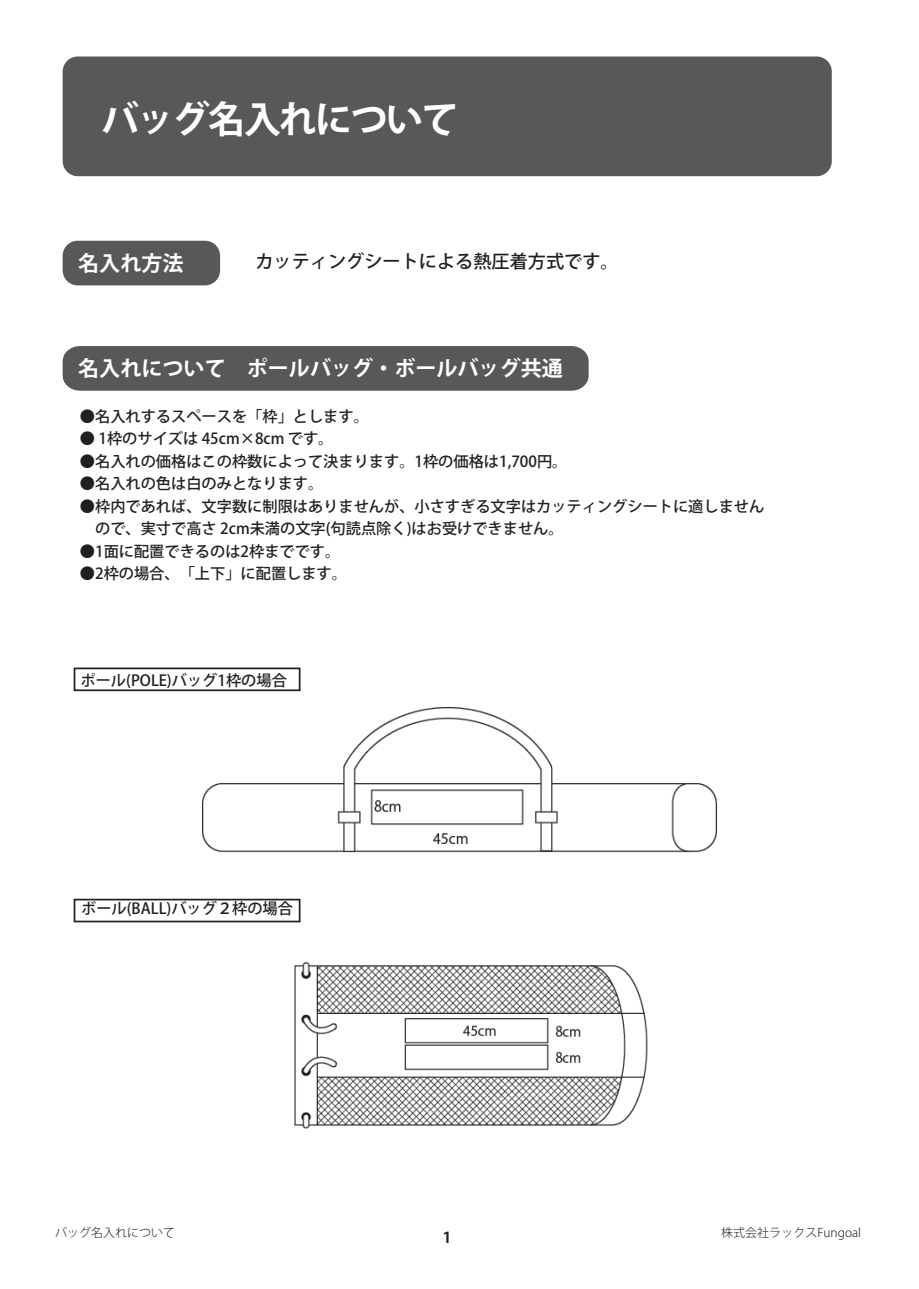
<style>
.page{position:relative;width:919px;height:1289px;background:#fff}
.page>*{position:absolute;margin:0;border:0;box-sizing:border-box;transform-origin:0 0}
.t1{font:700 37.35px "Koz Go Pr 6 N";letter-spacing:-.05em;color:#fff}
.t2{font:700 21px "Koz Go Pr 6 N";color:#fff}
.t3{font:500 18.15px "Koz Go Pr 6 N";color:#231f20}
.t4{font:500 15.15px/22.5px "Koz Go Pr 6 N";color:#231f20}
.t5{font:700 15px "Koz Go Pr 6 N";color:#231f20}
.t6{font:300 12px "Koz Go Pr 6 N";color:#231f20}
</style>
<div class="page">
<div style="left:63px;top:56px;width:768px;height:120px;background:#57585a;border-radius:15px"></div>
<div style="left:63px;top:241px;width:157px;height:44px;background:#57585a;border-radius:15px"></div>
<div style="left:63px;top:346px;width:525px;height:45px;background:#57585a"></div>
<div style="left:74px;top:667px;width:226px;height:24px;border:2px solid #231f20"></div>
<img style="left:203px;top:707px;width:513px;height:145px">
<img style="left:294px;top:961px;width:354px;height:168px">
<div style="left:74px;top:898px;width:226px;height:24px;border:2px solid #231f20"></div>
<h1 class="t1" style="left:101px;top:98px;width:359px">バッグ名入れについて</h1>
<h2 class="t2" style="left:78px;top:252px;width:107px">名入れ方法</h2>
<p class="t3" style="left:255px;top:251px;width:364px">カッティングシートによる熱圧着方式です。</p>
<h2 class="t2" style="left:78px;top:356px;width:507px">名入れについて　ポールバッグ・ボールバッグ共通　</h2>
<p class="t4" style="left:80px;top:405px;width:290px">●名入れするスペースを「枠」とします。</p>
<p class="t4" style="left:80px;top:427px;width:255px">● 1枠のサイズは 45cm×8cm です。</p>
<p class="t4" style="left:80px;top:450px;width:489px">●名入れの価格はこの枠数によって決まります。1枠の価格は1,700円。</p>
<p class="t4" style="left:80px;top:472px;width:245px">●名入れの色は白のみとなります。</p>
<p class="t4" style="left:80px;top:495px;width:685px">●枠内であれば、文字数に制限はありませんが、小さすぎる文字はカッティングシートに適しません　ので、実寸で高さ 2cm未満の文字(句読点除く)はお受けできません。</p>
<p class="t4" style="left:80px;top:540px;width:262px">●1面に配置できるのは2枠までです。</p>
<p class="t4" style="left:80px;top:562px;width:268px">●2枠の場合、「上下」に配置します。</p>
<p class="t4" style="left:80px;top:669px;width:208px">ポール(POLE)バッグ1枠の場合</p>
<p class="t4" style="left:81px;top:897px;width:213px">ボール(BALL)バッグ２枠の場合</p>
<p class="t6" style="left:55px;top:1226px;width:121px">バッグ名入れについて</p>
<p class="t6" style="left:721px;top:1226px;width:141px">株式会社ラックスFungoal</p>
<p class="t5" style="left:443px;top:1228px;width:10px">1</p>
</div>
